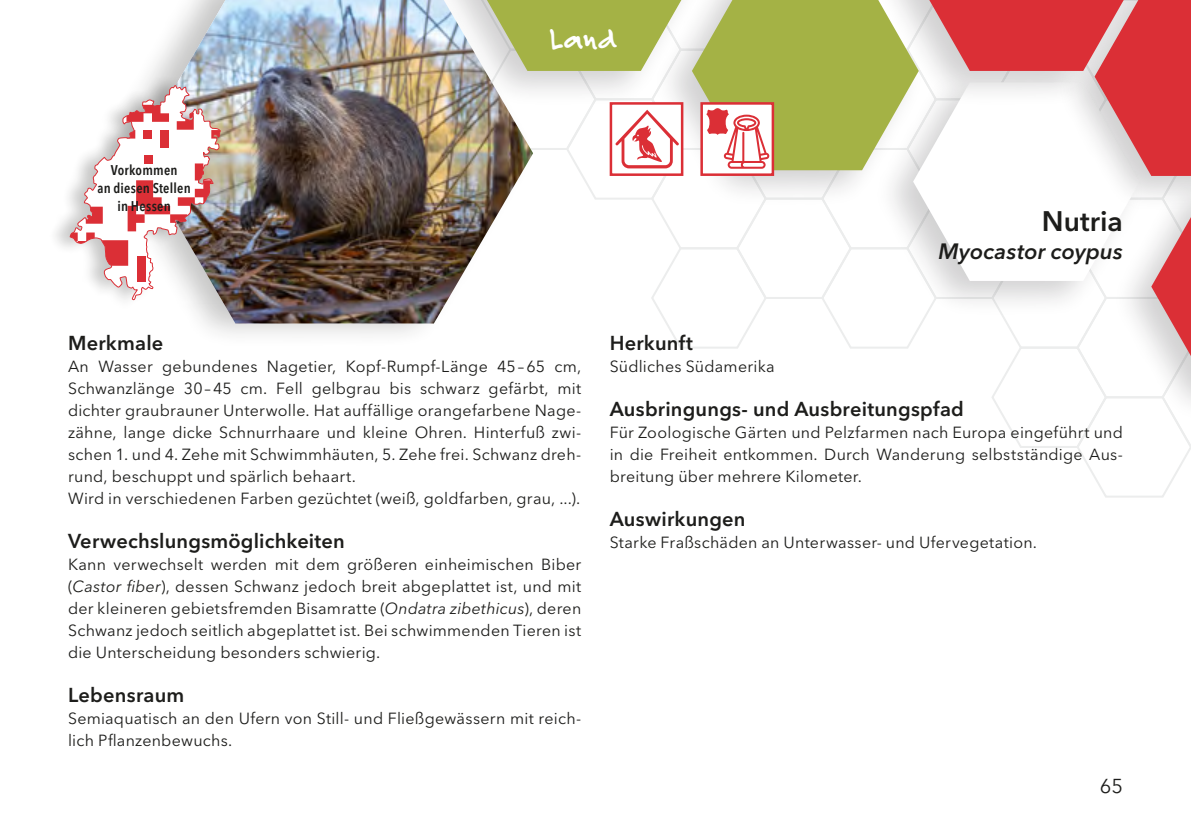
<style>
.page{position:relative;width:1191px;height:840px;background:#fff}
.page>*{position:absolute;margin:0;border:0;box-sizing:border-box;transform-origin:0 0}
.t1{font:700 32px "Felt Tip Roman";color:#fff}
._04_Artname{font:600 28px "Avenir Next LT Pro";letter-spacing:.005em;color:#1d1d1b}
._04_Artname_lateinisch{font:italic 600 22px "Avenir Next LT Pro";letter-spacing:.005em;color:#1d1d1b}
._04_Arten_Text_bold{font:600 20px "Avenir Next LT Pro";letter-spacing:.01em;color:#1d1d1b}
.t2{font:20px "Avenir Next LT Pro";color:#1d1d1b}
._04_Arten_Text{font:16px/22px "Avenir Next LT Pro";letter-spacing:.015em;color:#1d1d1b;text-align:justify}
._17_Impressum_demi{font:600 condensed 14px/18px "Avenir Next LT Pro";letter-spacing:.015em;color:#1d1d1b;text-align:center}
.s1{font-style:italic}
</style>
<div class="page">
<div style="left:93px;top:0;width:443px;height:348px;background:#1d1d1b;opacity:.25"></div>
<img style="left:136px;top:0;width:344px;height:323px">
<svg style="left:480px;top:0;width:711px;height:498px"></svg>
<div style="left:47px;top:73px;width:174px;height:239px;background:#1d1d1b;opacity:.25"></div>
<svg style="left:70px;top:85px;width:151px;height:215px"></svg>
<p class="_17_Impressum_demi" style="left:97px;top:161px;width:95px">Vorkommen<br>an diesen Stellen in Hessen</p>
<h1 class="t1" style="left:549px;top:17px;width:70px">Land</h1>
<p class="_04_Artname" style="left:1041px;top:204px;width:83px">Nutria</p>
<p class="_04_Artname_lateinisch" style="left:938px;top:238px;width:186px">Myocastor coypus</p>
<p class="_04_Arten_Text_bold" style="left:68px;top:330px;width:97px">Merkmale</p>
<p class="_04_Arten_Text" style="left:68px;top:355px;width:515px">An Wasser gebundenes Nagetier, Kopf-Rumpf-Länge 45–65 cm, Schwanzlänge 30–45 cm. Fell gelbgrau bis schwarz gefärbt, mit dichter graubrauner Unterwolle. Hat auffällige orangefarbene Nage&shy;zähne, lange dicke Schnurrhaare und kleine Ohren. Hinterfuß zwi&shy;schen 1. und 4. Zehe mit Schwimmhäuten, 5. Zehe frei. Schwanz dreh&shy;rund, beschuppt und spärlich behaart.</p>
<p class="_04_Arten_Text" style="left:68px;top:487px;width:514px">Wird in verschiedenen Farben gezüchtet (weiß, goldfarben, grau, ...).</p>
<p class="_04_Arten_Text_bold" style="left:68px;top:528px;width:278px">Verwechslungsmöglichkeiten</p>
<p class="_04_Arten_Text" style="left:68px;top:553px;width:515px">Kann verwechselt werden mit dem größeren einheimischen Biber (<span class="s1">Castor fiber</span>), dessen Schwanz jedoch breit abgeplattet ist, und mit der kleineren gebietsfremden Bisamratte (<span class="s1">Ondatra zibethicus</span>), deren Schwanz jedoch seitlich abgeplattet ist. Bei schwimmenden Tieren ist die Unterscheidung besonders schwierig.</p>
<p class="_04_Arten_Text_bold" style="left:68px;top:682px;width:118px">Lebensraum</p>
<p class="_04_Arten_Text" style="left:68px;top:707px;width:515px">Semiaquatisch an den Ufern von Still- und Fließgewässern mit reich&shy;lich Pflanzenbewuchs.</p>
<p class="_04_Arten_Text_bold" style="left:609px;top:330px;width:85px">Herkunft</p>
<p class="_04_Arten_Text" style="left:609px;top:355px;width:167px">Südliches Südamerika</p>
<p class="_04_Arten_Text_bold" style="left:609px;top:396px;width:356px">Ausbringungs- und Ausbreitungspfad</p>
<p class="_04_Arten_Text" style="left:609px;top:421px;width:515px">Für Zoologische Gärten und Pelzfarmen nach Europa eingeführt und in die Freiheit entkommen. Durch Wanderung selbstständige Aus&shy;breitung über mehrere Kilometer.</p>
<p class="_04_Arten_Text_bold" style="left:609px;top:506px;width:137px">Auswirkungen</p>
<p class="_04_Arten_Text" style="left:609px;top:531px;width:429px">Starke Fraßschäden an Unterwasser- und Ufervegetation.</p>
<p class="t2" style="left:1099px;top:773px;width:25px">65</p>
</div>
